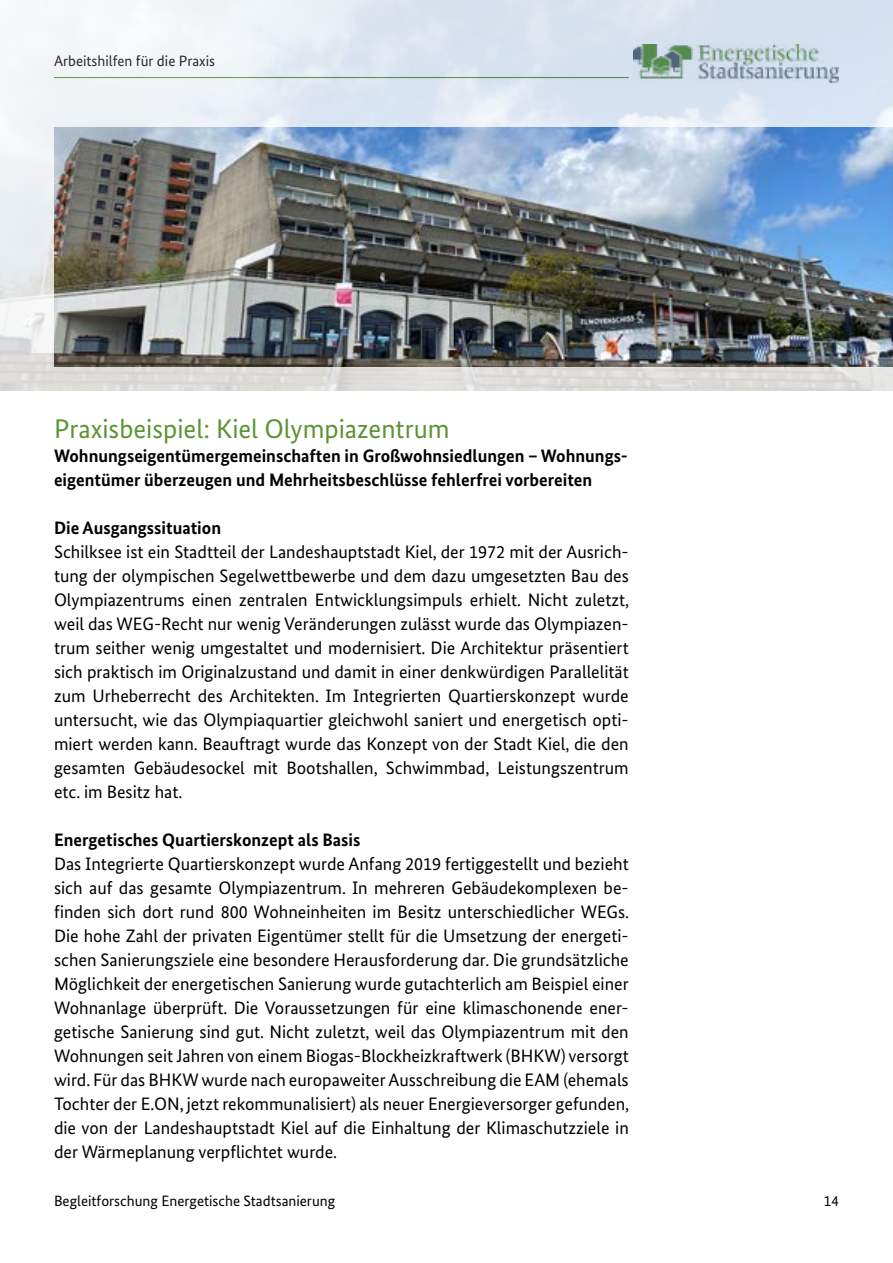
<style>
.page{position:relative;width:893px;height:1263px;background:#fff}
.page>*{position:absolute;margin:0;border:0;box-sizing:border-box;transform-origin:0 0}
.t1{font:27px "Bundes Sans";color:#5d9436}
.t2{font:18px/24px "Bundes Sans";color:#000;text-align:justify}
.t3{font:700 18px/24px "Bundes Sans";color:#000}
.t4{font:15px "Bundes Sans";color:#000}
</style>
<div class="page">
<img style="left:0;top:0;width:893px;height:390px">
<img style="left:54px;top:128px;width:839px;height:238px">
<p class="t4" style="left:54px;top:51px;width:163px">Arbeitshilfen für die Praxis</p>
<h1 class="t1" style="left:54px;top:412px;width:397px">Praxisbeispiel: Kiel Olympiazentrum</h1>
<p class="t3" style="left:54px;top:444px;width:575px">Wohnungseigentümergemeinschaften in Großwohnsiedlungen – Wohnungs&shy;eigentümer überzeugen und Mehrheitsbeschlüsse fehlerfrei vorbereiten</p>
<p class="t3" style="left:54px;top:516px;width:169px">Die Ausgangssituation</p>
<p class="t2" style="left:54px;top:540px;width:577px">Schilksee ist ein Stadtteil der Landeshauptstadt Kiel, der 1972 mit der Ausrich&shy;tung der olympischen Segelwettbewerbe und dem dazu umgesetzten Bau des Olympiazentrums einen zentralen Entwicklungsimpuls erhielt. Nicht zuletzt, weil das WEG-Recht nur wenig Veränderungen zulässt wurde das Olympiazen&shy;trum seither wenig umgestaltet und modernisiert. Die Architektur präsentiert sich praktisch im Originalzustand und damit in einer denkwürdigen Parallelität zum Urheberrecht des Architekten. Im Integrierten Quartierskonzept wurde untersucht, wie das Olympiaquartier gleichwohl saniert und energetisch opti&shy;miert werden kann. Beauftragt wurde das Konzept von der Stadt Kiel, die den gesamten Gebäudesockel mit Bootshallen, Schwimmbad, Leistungszentrum etc. im Besitz hat.</p>
<p class="t3" style="left:54px;top:828px;width:308px">Energetisches Quartierskonzept als Basis</p>
<p class="t2" style="left:54px;top:852px;width:577px">Das Integrierte Quartierskonzept wurde Anfang 2019 fertiggestellt und bezieht sich auf das gesamte Olympiazentrum. In mehreren Gebäudekomplexen be&shy;finden sich dort rund 800 Wohneinheiten im Besitz unterschiedlicher WEGs.<br>Die hohe Zahl der privaten Eigentümer stellt für die Umsetzung der energeti&shy;schen Sanierungsziele eine besondere Herausforderung dar. Die grundsätzliche Möglichkeit der energetischen Sanierung wurde gutachterlich am Beispiel einer Wohnanlage überprüft. Die Voraussetzungen für eine klimaschonende ener&shy;getische Sanierung sind gut. Nicht zuletzt, weil das Olympiazentrum mit den Wohnungen seit Jahren von einem Biogas-Blockheizkraftwerk (BHKW) versorgt wird. Für das BHKW wurde nach europaweiter Ausschreibung die EAM (ehemals Tochter der E.ON, jetzt rekommunalisiert) als neuer Energieversorger gefunden, die von der Landeshauptstadt Kiel auf die Einhaltung der Klimaschutzziele in der Wärmeplanung verpflichtet wurde.</p>
<p class="t4" style="left:54px;top:1192px;width:283px">Begleitforschung Energetische Stadtsanierung</p>
<p class="t4" style="left:824px;top:1192px;width:16px">14</p>
</div>
